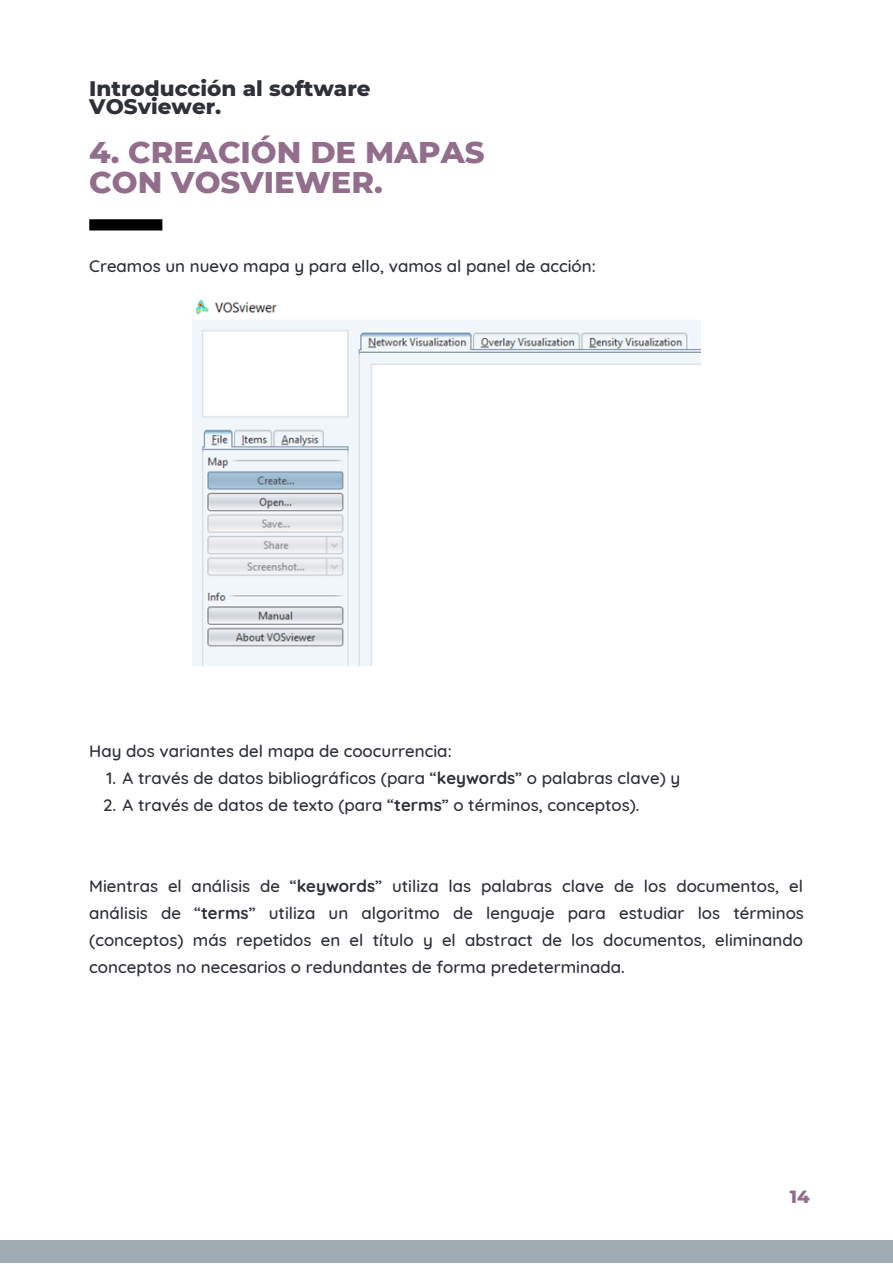
<style>
.page{position:relative;width:893px;height:1264px;background:#fff}
.page>*{position:absolute;margin:0;border:0;box-sizing:border-box;transform-origin:0 0}
.t1{font:800 30.6px/30.3px "Montserrat";color:#926d8c}
.t2{font:800 21.45px/18px "Montserrat";color:#2d3138}
.t3{font:800 18px "Montserrat";color:#926d8c}
.t4{font:500 16.8px/27px "Quicksand";color:#2d3138;text-align:justify}
.s1{font-weight:700}
</style>
<div class="page">
<div style="left:0;top:1240px;width:892px;height:22px;background:#a0aab1"></div>
<img style="left:192px;top:299px;width:508px;height:366px">
<div style="left:89px;top:219px;width:73px;height:11px;background:#000"></div>
<p class="t2" style="left:89px;top:79px;width:283px">Introducción al software<br>VOSviewer.</p>
<h1 class="t1" style="left:89px;top:137px;width:397px">4. CREACIÓN DE MAPAS<br>CON VOSVIEWER.</h1>
<p class="t4" style="left:89px;top:252px;width:508px">Creamos un nuevo mapa y para ello, vamos al panel de acción:</p>
<p class="t4" style="left:89px;top:737px;width:364px">Hay dos variantes del mapa de coocurrencia:</p>
<p class="t4" style="left:107px;top:764px;width:575px">1. A través de datos bibliográficos (para “<span class="s1">keywords</span>” o palabras clave) y</p>
<p class="t4" style="left:103px;top:791px;width:538px">2. A través de datos de texto (para “<span class="s1">terms</span>” o términos, conceptos).</p>
<p class="t4" style="left:89px;top:872px;width:716px">Mientras el análisis de “<span class="s1">keywords</span>” utiliza las palabras clave de los documentos, el análisis de “<span class="s1">terms</span>” utiliza un algoritmo de lenguaje para estudiar los términos (conceptos) más repetidos en el título y el abstract de los documentos, eliminando conceptos no necesarios o redundantes de forma predeterminada.</p>
<p class="t3" style="left:789px;top:1185px;width:21px">14</p>
</div>
